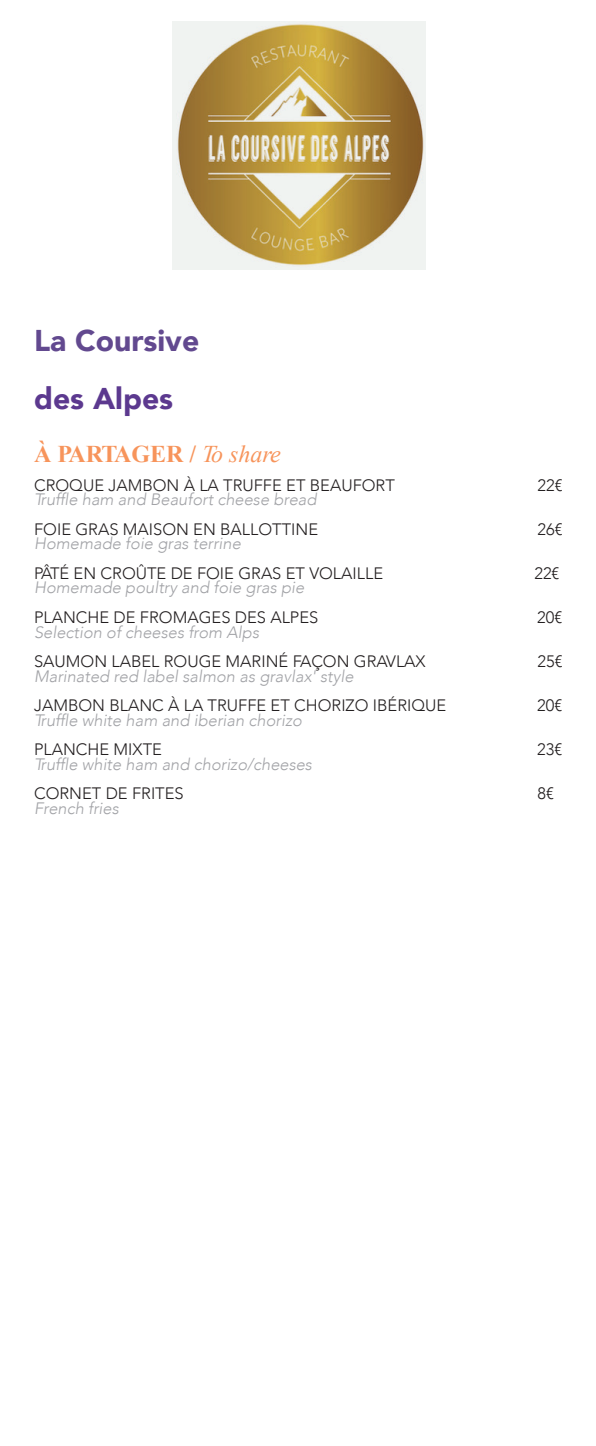
<style>
.page{position:relative;width:596px;height:1446px;background:#fff}
.page>*{position:absolute;margin:0;border:0;box-sizing:border-box;transform-origin:0 0}
.t1{font:900 30px "Avenir";color:#62498f}
.t2{font:900 30px "Avenir";color:#5c398f}
.t3{font:700 24px "Times New Roman";color:#f7945b}
.t4{font:300 16.5px "Avenir";color:#231f20}
.t5{font:italic 300 16.5px "Avenir";color:#a2a3a7}
.s1{font-weight:400;font-style:italic}
</style>
<div class="page">
<img style="left:172px;top:21px;width:253px;height:248px">
<h1 class="t1" style="left:34px;top:315px;width:166px">La Coursive</h1>
<h1 class="t2" style="left:34px;top:373px;width:140px">des Alpes</h1>
<h2 class="t3" style="left:34px;top:437px;width:248px">À PARTAGER / <span class="s1">To share</span></h2>
<p class="t4" style="left:34px;top:475px;width:362px">CROQUE JAMBON À LA TRUFFE ET BEAUFORT</p>
<p class="t4" style="left:537px;top:475px;width:26px">22€</p>
<p class="t5" style="left:34px;top:490px;width:284px">Truffle ham and Beaufort cheese bread</p>
<p class="t4" style="left:34px;top:519px;width:285px">FOIE GRAS MAISON EN BALLOTTINE</p>
<p class="t4" style="left:537px;top:519px;width:26px">26€</p>
<p class="t5" style="left:34px;top:534px;width:208px">Homemade foie gras terrine</p>
<p class="t4" style="left:34px;top:563px;width:350px">PÂTÉ EN CROÛTE DE FOIE GRAS ET VOLAILLE</p>
<p class="t4" style="left:534px;top:563px;width:26px">22€</p>
<p class="t5" style="left:34px;top:578px;width:271px">Homemade poultry and foie gras pie</p>
<p class="t4" style="left:34px;top:607px;width:285px">PLANCHE DE FROMAGES DES ALPES</p>
<p class="t4" style="left:537px;top:607px;width:26px">20€</p>
<p class="t5" style="left:34px;top:622px;width:226px">Selection of cheeses from Alps</p>
<p class="t4" style="left:34px;top:651px;width:393px">SAUMON LABEL ROUGE MARINÉ FAÇON GRAVLAX</p>
<p class="t4" style="left:537px;top:651px;width:26px">25€</p>
<p class="t5" style="left:34px;top:666px;width:321px">Marinated red label salmon as gravlax' style</p>
<p class="t4" style="left:34px;top:696px;width:413px">JAMBON BLANC À LA TRUFFE ET CHORIZO IBÉRIQUE</p>
<p class="t4" style="left:537px;top:696px;width:26px">20€</p>
<p class="t5" style="left:34px;top:710px;width:269px">Truffle white ham and iberian chorizo</p>
<p class="t4" style="left:34px;top:740px;width:129px">PLANCHE MIXTE</p>
<p class="t4" style="left:537px;top:740px;width:26px">23€</p>
<p class="t5" style="left:34px;top:754px;width:279px">Truffle white ham and chorizo/cheeses</p>
<p class="t4" style="left:34px;top:784px;width:151px">CORNET DE FRITES</p>
<p class="t4" style="left:537px;top:784px;width:18px">8€</p>
<p class="t5" style="left:34px;top:798px;width:86px">French fries</p>
</div>
